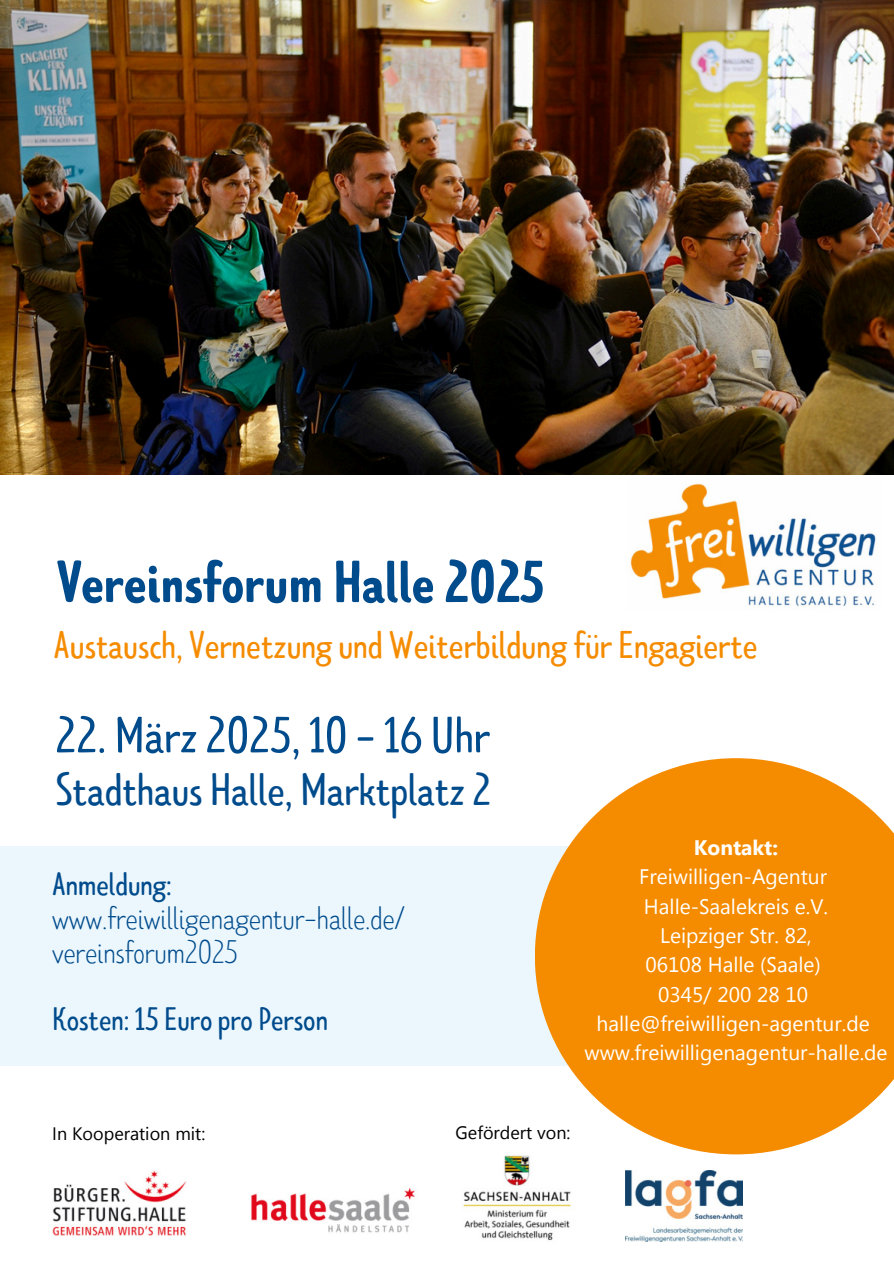
<style>
.page{position:relative;width:894px;height:1264px;background:#fff}
.page>*{position:absolute;margin:0;border:0;box-sizing:border-box;transform-origin:0 0}
.t1{font:700 60px "Limes Sans";color:#004b8c}
.t2{font:51.6px "Limes Sans";color:#004b8c}
.t3{font:46.2px "Limes Sans";color:#004b8c}
.t4{font:39.3px "Limes Sans";color:#f58c00}
.t5{font:300 33px/33.8px "Limes Sans";color:#004b8c}
.t6{font:33px "Limes Sans";color:#004b8c}
.t7{font:21px/29.2px "Segoe UI";color:#fff;text-align:center}
.t8{font:700 21px "Segoe UI";color:#fff}
.t9{font:18px "Segoe UI";color:#000}
</style>
<div class="page">
<div style="left:0;top:846px;width:893px;height:219px;background:#ebf7fd"></div>
<img style="left:52px;top:1170px;width:134px;height:65px">
<img style="left:463px;top:1155px;width:109px;height:86px">
<img style="left:250px;top:1187px;width:165px;height:46px">
<img style="left:625px;top:1170px;width:117px;height:71px">
<svg style="left:534px;top:758px;width:359px;height:396px;fill:#f58c00"></svg>
<img style="left:0;top:0;width:893px;height:475px">
<img style="left:630px;top:483px;width:246px;height:124px">
<h1 class="t1" style="left:57px;top:543px;width:488px">Vereinsforum Halle 2025</h1>
<h3 class="t4" style="left:54px;top:619px;width:705px">Austausch, Vernetzung und Weiterbildung für Engagierte</h3>
<h2 class="t2" style="left:55px;top:701px;width:436px">22. März 2025, 10 - 16 Uhr</h2>
<h3 class="t3" style="left:56px;top:759px;width:436px">Stadthaus Halle, Marktplatz 2</h3>
<h3 class="t6" style="left:52px;top:862px;width:121px">Anmeldung:</h3>
<h3 class="t5" style="left:52px;top:901px;width:354px">www.freiwilligenagentur-halle.de/ vereinsforum2025</h3>
<h3 class="t6" style="left:52px;top:997px;width:277px">Kosten: 15 Euro pro Person</h3>
<p class="t8" style="left:693px;top:832px;width:86px">Kontakt:</p>
<p class="t7" style="left:584px;top:861px;width:304px">Freiwilligen-Agentur<br>Halle-Saalekreis e.V.<br>Leipziger Str. 82,<br>06108 Halle (Saale)<br>0345/ 200 28 10 halle@freiwilligen-agentur.de www.freiwilligenagentur-halle.de</p>
<p class="t9" style="left:52px;top:1121px;width:154px">In Kooperation mit:</p>
<p class="t9" style="left:455px;top:1119px;width:116px">Gefördert von:</p>
</div>
